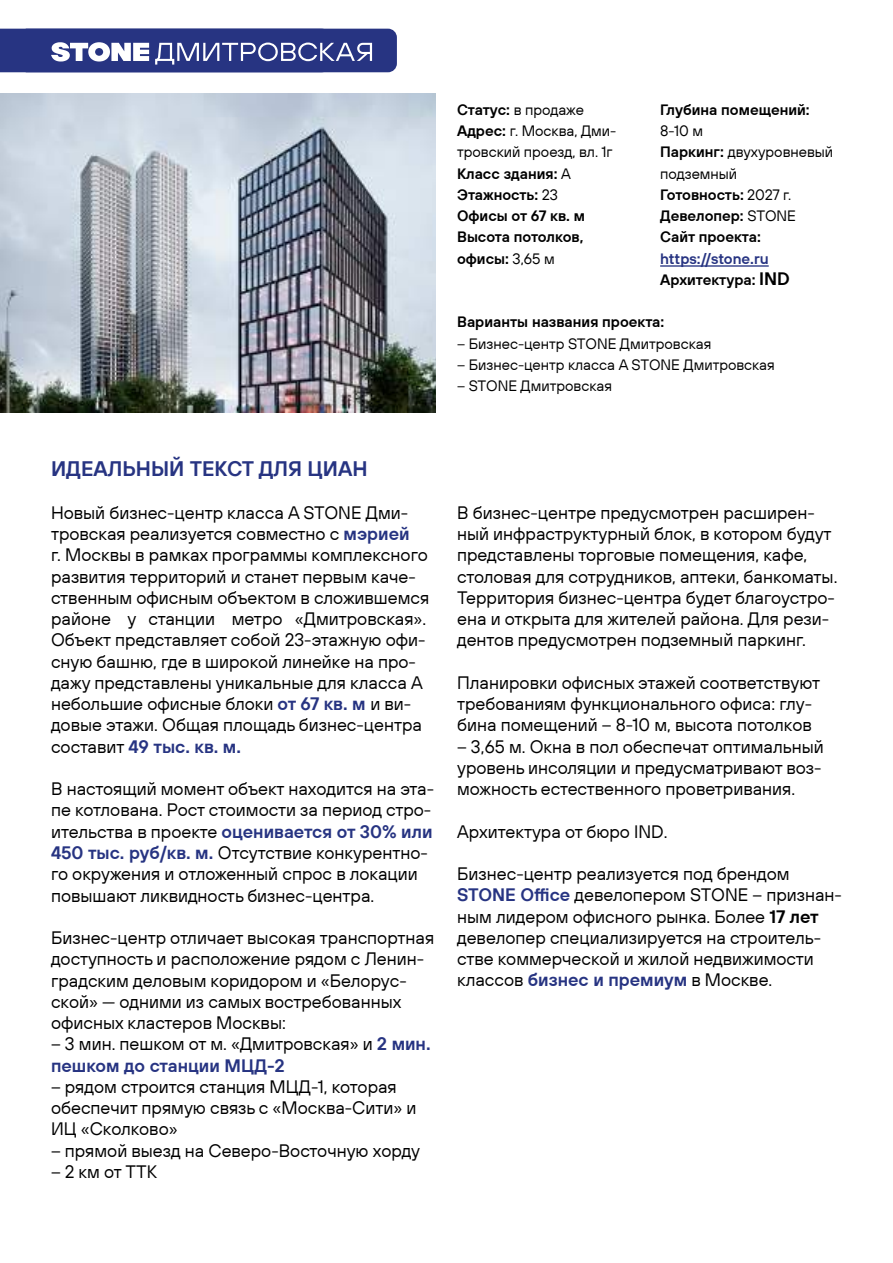
<style>
.page{position:relative;width:893px;height:1263px;background:#fff}
.page>*{position:absolute;margin:0;border:0;box-sizing:border-box;transform-origin:0 0}
.t1{font:21px "TT Hoves Pro Dm Bd";color:#273482}
.t2{font:18px/21.3px "TT Hoves Pro";color:#000}
.t3{font:18px "TT Hoves Pro Dm Bd";color:#273482}
.t4{font:15px/21.3px "TT Hoves Pro";color:#000}
.t5{font:15px/21.3px "TT Hoves Pro Dm Bd";color:#000}
.t6{font:15px/21.3px "TT Hoves Pro Dm Bd";color:#273482}
.s1{font-family:"TT Hoves Pro Dm Bd"}
.s2{font-family:"TT Hoves Pro"}
.s3{color:#000}
.s4{font-size:18px;color:#000}
.s5{font-family:"TT Hoves Pro Dm Bd";color:#273482}
.s6{font-family:"TT Hoves Pro";color:#000}
</style>
<div class="page">
<img style="left:0;top:94px;width:436px;height:318px">
<hr style="left:660px;top:265px;width:109px;height:2px;background:#273482">
<svg style="left:0;top:29px;width:397px;height:43px;background:#475294"></svg>
<p class="t5" style="left:660px;top:98px;width:151px">Глубина помещений:</p>
<p class="t4" style="left:660px;top:120px;width:175px">8-10 м<br><span class="s1">Паркинг:</span> двухуровневый подземный</p>
<p class="t5" style="left:660px;top:184px;width:137px">Готовность: <span class="s2">2027 г.<br></span>Девелопер: <span class="s2">STONE<br></span>Сайт проекта:</p>
<p class="t6" style="left:660px;top:247px;width:131px">https://stone.ru<br><span class="s3">Архитектура:</span> <span class="s4">IND</span></p>
<p class="t5" style="left:457px;top:311px;width:209px">Варианты названия проекта:</p>
<p class="t4" style="left:457px;top:332px;width:256px">– Бизнес-центр STONE Дмитровская</p>
<p class="t4" style="left:457px;top:354px;width:319px">– Бизнес-центр класса А STONE Дмитровская</p>
<p class="t4" style="left:457px;top:375px;width:156px">– STONE Дмитровская</p>
<p class="t4" style="left:457px;top:99px;width:161px"><span class="s1">Статус:</span> в продаже<br><span class="s1">Адрес:</span> г. Москва, Дми&shy;тровский проезд, вл. 1г</p>
<p class="t5" style="left:457px;top:162px;width:129px">Класс здания: <span class="s2">А<br></span>Этажность: <span class="s2">23<br></span>Офисы от 67 кв. м<br>Высота потолков, офисы: <span class="s2">3,65 м</span></p>
<p class="t1" style="left:51px;top:455px;width:318px">ИДЕАЛЬНЫЙ ТЕКСТ ДЛЯ ЦИАН</p>
<p class="t2" style="left:51px;top:501px;width:380px">Новый бизнес-центр класса А STONE Дми&shy;тровская реализуется совместно с <span class="s5">мэрией<br></span>г. Москвы в рамках программы комплексного развития территорий и станет первым каче&shy;ственным офисным объектом в сложившемся районе у станции метро «Дмитровская».<br>Объект представляет собой 23-этажную офи&shy;сную башню, где в широкой линейке на про&shy;дажу представлены уникальные для класса А небольшие офисные блоки <span class="s5">от 67 кв. м</span> и ви&shy;довые этажи. Общая площадь бизнес-центра</p>
<p class="t3" style="left:51px;top:735px;width:191px"><span class="s6">составит</span> 49 тыс. кв. м.</p>
<p class="t2" style="left:51px;top:778px;width:385px">В настоящий момент объект находится на эта&shy;пе котлована. Рост стоимости за период стро-</p>
<p class="t3" style="left:51px;top:820px;width:383px"><span class="s6">ительства в проекте</span> оценивается от 30% или</p>
<p class="t2" style="left:51px;top:842px;width:378px"><span class="s5">450 тыс. руб/кв. м.</span> Отсутствие конкурентно&shy;го окружения и отложенный спрос в локации повышают ликвидность бизнес-центра.</p>
<p class="t2" style="left:51px;top:927px;width:385px">Бизнес-центр отличает высокая транспортная доступность и расположение рядом с Ленин&shy;градским деловым коридором и «Белорус&shy;ской» — одними из самых востребованных офисных кластеров Москвы:</p>
<p class="t2" style="left:51px;top:1033px;width:381px">– 3 мин. пешком от м. «Дмитровская» и <span class="s5">2 мин.</span></p>
<p class="t3" style="left:51px;top:1053px;width:235px">пешком до станции МЦД-2</p>
<p class="t2" style="left:51px;top:1075px;width:367px">– рядом строится станция МЦД-1, которая обеспечит прямую связь с «Москва-Сити» и<br>ИЦ «Сколково»</p>
<p class="t2" style="left:51px;top:1139px;width:370px">– прямой выезд на Северо-Восточную хорду</p>
<p class="t2" style="left:51px;top:1160px;width:107px">– 2 км от ТТК</p>
<p class="t2" style="left:457px;top:501px;width:382px">В бизнес-центре предусмотрен расширен&shy;ный инфраструктурный блок, в котором будут представлены торговые помещения, кафе, столовая для сотрудников, аптеки, банкоматы.<br>Территория бизнес-центра будет благоустро&shy;ена и открыта для жителей района. Для рези&shy;дентов предусмотрен подземный паркинг.</p>
<p class="t2" style="left:457px;top:671px;width:364px">Планировки офисных этажей соответствуют требованиям функционального офиса: глу&shy;бина помещений – 8-10 м, высота потолков</p>
<p class="t2" style="left:457px;top:735px;width:368px">– 3,65 м. Окна в пол обеспечат оптимальный уровень инсоляции и предусматривают воз&shy;можность естественного проветривания.</p>
<p class="t2" style="left:457px;top:820px;width:212px">Архитектура от бюро IND.</p>
<p class="t2" style="left:457px;top:863px;width:386px">Бизнес-центр реализуется под брендом <span class="s5">STONE Office</span> девелопером STONE – признан&shy;ным лидером офисного рынка. Более <span class="s1">17 лет </span>девелопер специализируется на строитель&shy;стве коммерческой и жилой недвижимости классов <span class="s5">бизнес и премиум</span> в Москве.</p>
</div>
